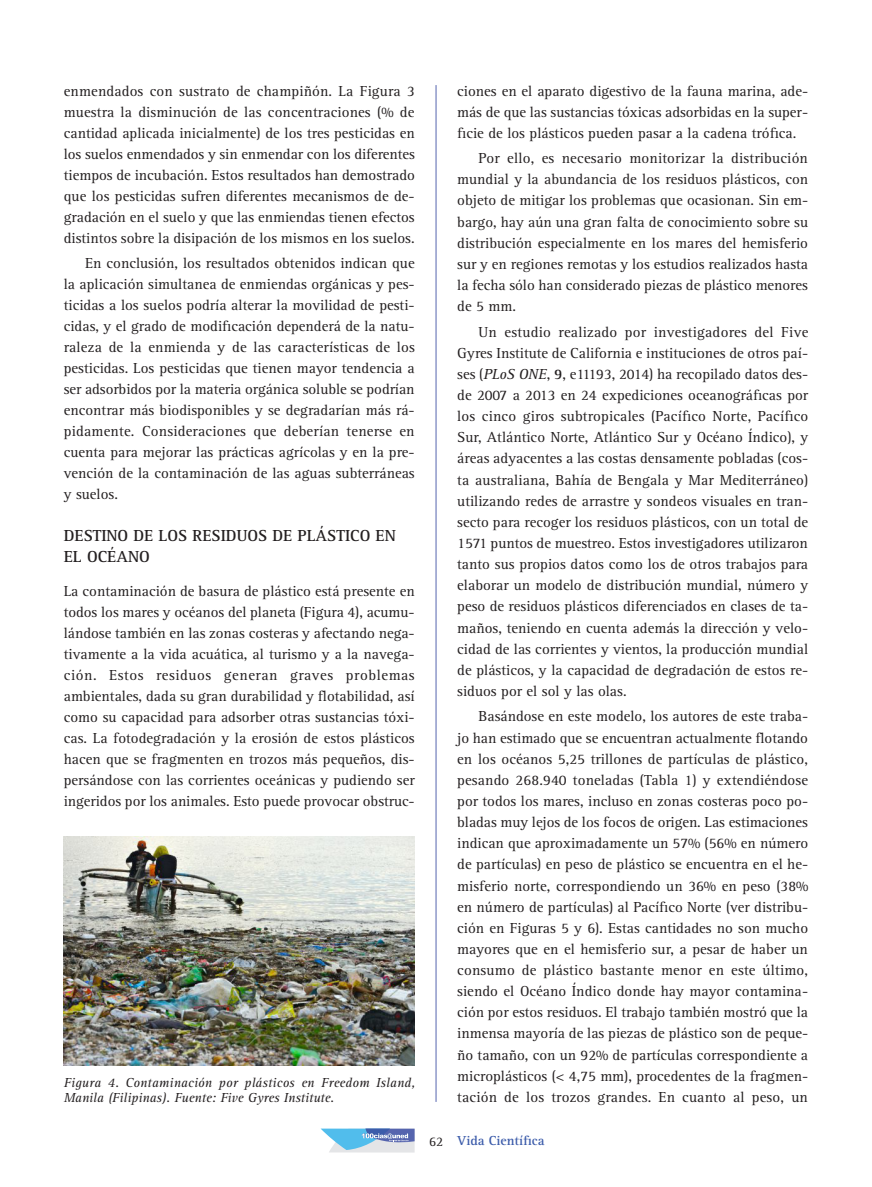
<style>
.page{position:relative;width:872px;height:1187px;background:#fff}
.page>*{position:absolute;margin:0;border:0;box-sizing:border-box;transform-origin:0 0}
.GENERAL-FIRMA-CARGO{font:700 16.5px/21px "Rotis Serif Std";color:#231f20}
.GENERAL-FIRMA-CARGO-2{font:15px/21.1px "Rotis Serif Std";color:#231f20;text-align:justify}
.GENERAL-NIVEL-3{font:italic 13.5px/15px "Rotis Serif Std";letter-spacing:.01em;color:#231f20}
.t1{font:700 13.5px "Rotis Serif Std";color:#3c5caa}
.t2{font:13.5px "Rotis Serif Std";color:#231f20}
.s1{font-style:italic}
.s2{font-weight:700}
</style>
<div class="page">
<hr style="left:436px;top:85px;width:1px;height:1016px;background:#5564ae">
<img style="left:64px;top:836px;width:351px;height:229px">
<svg style="left:320px;top:1128px;width:94px;height:24px"></svg>
<p class="GENERAL-FIRMA-CARGO-2" style="left:64px;top:80px;width:353px">enmendados con sustrato de champiñón. La Figura 3 muestra la disminución de las concentraciones (% de cantidad aplicada inicialmente) de los tres pesticidas en los suelos enmendados y sin enmendar con los diferentes tiempos de incubación. Estos resultados han demostrado que los pesticidas sufren diferentes mecanismos de de&shy;gradación en el suelo y que las enmiendas tienen efectos distintos sobre la disipación de los mismos en los suelos.</p>
<p class="GENERAL-FIRMA-CARGO-2" style="left:64px;top:253px;width:353px;text-indent:21px">En conclusión, los resultados obtenidos indican que la aplicación simultanea de enmiendas orgánicas y pes&shy;ticidas a los suelos podría alterar la movilidad de pesti&shy;cidas, y el grado de modificación dependerá de la natu&shy;raleza de la enmienda y de las características de los pesticidas. Los pesticidas que tienen mayor tendencia a ser adsorbidos por la materia orgánica soluble se podrían encontrar más biodisponibles y se degradarían más rá&shy;pidamente. Consideraciones que deberían tenerse en cuenta para mejorar las prácticas agrícolas y en la pre&shy;vención de la contaminación de las aguas subterráneas y suelos.</p>
<p class="GENERAL-FIRMA-CARGO" style="left:64px;top:525px;width:333px">DESTINO DE LOS RESIDUOS DE PLÁSTICO EN<br>EL OCÉANO</p>
<p class="GENERAL-FIRMA-CARGO-2" style="left:64px;top:581px;width:352px">La contaminación de basura de plástico está presente en todos los mares y océanos del planeta (Figura 4), acumu&shy;lándose también en las zonas costeras y afectando nega&shy;tivamente a la vida acuática, al turismo y a la navega&shy;ción. Estos residuos generan graves problemas ambientales, dada su gran durabilidad y flotabilidad, así como su capacidad para adsorber otras sustancias tóxi&shy;cas. La fotodegradación y la erosión de estos plásticos hacen que se fragmenten en trozos más pequeños, dis&shy;persándose con las corrientes oceánicas y pudiendo ser ingeridos por los animales. Esto puede provocar obstruc-</p>
<p class="GENERAL-NIVEL-3" style="left:64px;top:1075px;width:353px">Figura 4. Contaminación por plásticos en Freedom Island,<br>Manila (Filipinas). Fuente: Five Gyres Institute.</p>
<p class="GENERAL-FIRMA-CARGO-2" style="left:457px;top:80px;width:352px">ciones en el aparato digestivo de la fauna marina, ade&shy;más de que las sustancias tóxicas adsorbidas en la super&shy;ficie de los plásticos pueden pasar a la cadena trófica.</p>
<p class="GENERAL-FIRMA-CARGO-2" style="left:457px;top:148px;width:352px;text-indent:21px">Por ello, es necesario monitorizar la distribución mundial y la abundancia de los residuos plásticos, con objeto de mitigar los problemas que ocasionan. Sin em&shy;bargo, hay aún una gran falta de conocimiento sobre su distribución especialmente en los mares del hemisferio sur y en regiones remotas y los estudios realizados hasta la fecha sólo han considerado piezas de plástico menores de 5 mm.</p>
<p class="GENERAL-FIRMA-CARGO-2" style="left:457px;top:321px;width:352px;text-indent:21px">Un estudio realizado por investigadores del Five Gyres Institute de California e instituciones de otros paí&shy;ses (<span class="s1">PLoS ONE</span>, <span class="s2">9</span>, e11193, 2014) ha recopilado datos des&shy;de 2007 a 2013 en 24 expediciones oceanográficas por los cinco giros subtropicales (Pacífico Norte, Pacífico Sur, Atlántico Norte, Atlántico Sur y Océano Índico), y áreas adyacentes a las costas densamente pobladas (cos&shy;ta australiana, Bahía de Bengala y Mar Mediterráneo) utilizando redes de arrastre y sondeos visuales en tran&shy;secto para recoger los residuos plásticos, con un total de 1571 puntos de muestreo. Estos investigadores utilizaron tanto sus propios datos como los de otros trabajos para elaborar un modelo de distribución mundial, número y peso de residuos plásticos diferenciados en clases de ta&shy;maños, teniendo en cuenta además la dirección y velo&shy;cidad de las corrientes y vientos, la producción mundial de plásticos, y la capacidad de degradación de estos re&shy;siduos por el sol y las olas.</p>
<p class="GENERAL-FIRMA-CARGO-2" style="left:457px;top:706px;width:353px;text-indent:21px">Basándose en este modelo, los autores de este traba&shy;jo han estimado que se encuentran actualmente flotando en los océanos 5,25 trillones de partículas de plástico, pesando 268.940 toneladas (Tabla 1) y extendiéndose por todos los mares, incluso en zonas costeras poco po&shy;bladas muy lejos de los focos de origen. Las estimaciones indican que aproximadamente un 57% (56% en número de partículas) en peso de plástico se encuentra en el he&shy;misferio norte, correspondiendo un 36% en peso (38% en número de partículas) al Pacífico Norte (ver distribu&shy;ción en Figuras 5 y 6). Estas cantidades no son mucho mayores que en el hemisferio sur, a pesar de haber un consumo de plástico bastante menor en este último, siendo el Océano Índico donde hay mayor contamina&shy;ción por estos residuos. El trabajo también mostró que la inmensa mayoría de las piezas de plástico son de peque&shy;ño tamaño, con un 92% de partículas correspondiente a microplásticos (&lt; 4,75 mm), procedentes de la fragmen&shy;tación de los trozos grandes. En cuanto al peso, un</p>
<p class="t2" style="left:429px;top:1133px;width:16px">62</p>
<p class="t1" style="left:457px;top:1132px;width:89px">Vida Científica</p>
</div>
